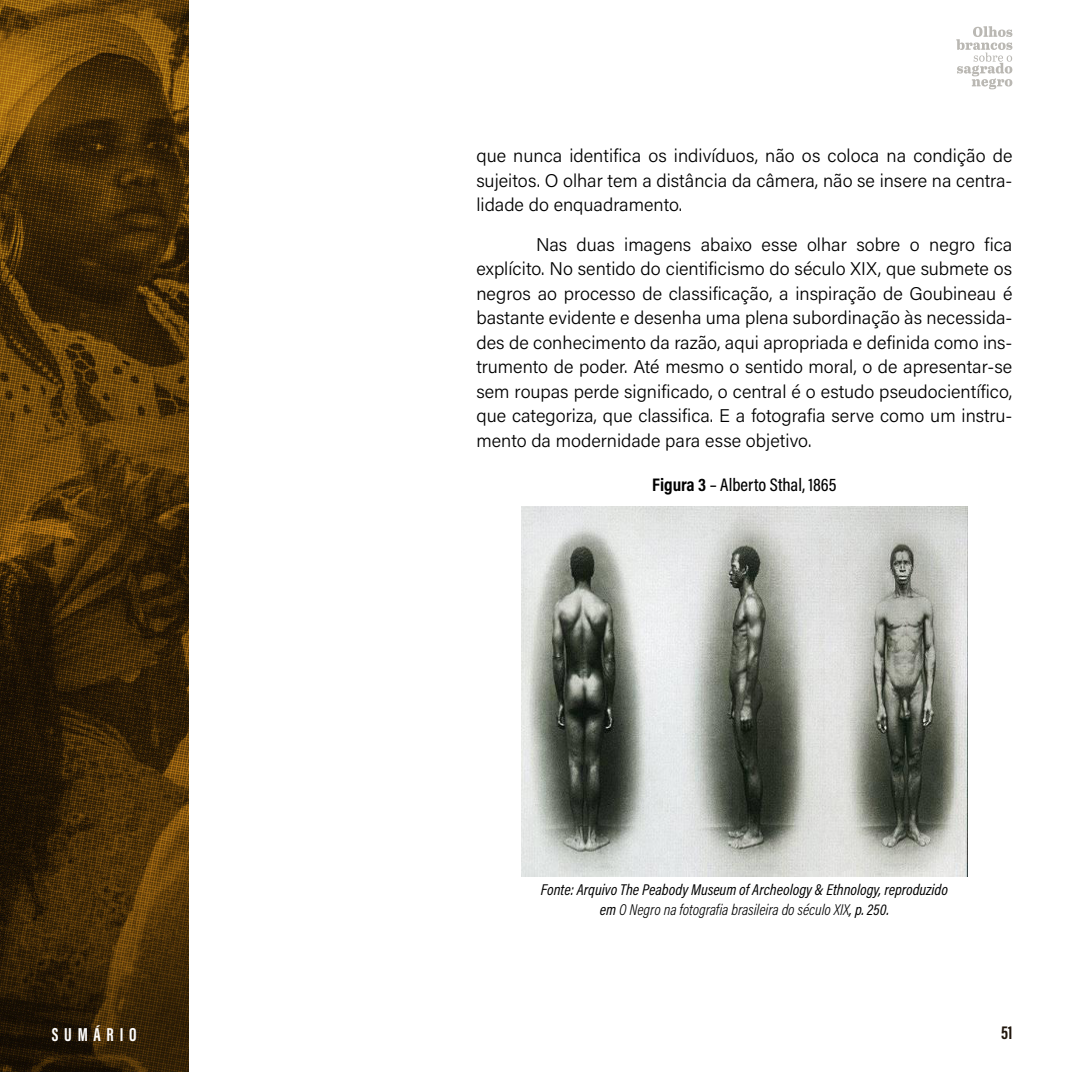
<style>
.page{position:relative;width:1072px;height:1072px;background:#fff}
.page>*{position:absolute;margin:0;border:0;box-sizing:border-box;transform-origin:0 0}
.t1{font:700 19.25px "Acumin Pro Extra Cond";letter-spacing:.3em;color:#fff}
.t2{font:700 19.25px "Acumin Pro Extra Cond";color:#1f150b}
.t3{font:300 18.38px/24.5px "Acumin Pro";color:#000;text-align:justify}
.t4{font:500 18.38px "Acumin Pro Cond";color:#000}
.t5{font:italic 15.75px/19.2px "Acumin Pro Cond";color:#000;text-align:center}
.s1{font-weight:700}
.s2{font-weight:300}
</style>
<div class="page">
<img style="left:0;top:0;width:189px;height:1071px">
<svg style="left:956px;top:26px;width:56px;height:63px"></svg>
<img style="left:521px;top:506px;width:446px;height:370px">
<p class="t3" style="left:476px;top:143px;width:537px">que nunca identifica os indivíduos, não os coloca na condição de sujeitos. O olhar tem a distância da câmera, não se insere na centra&shy;lidade do enquadramento.</p>
<p class="t3" style="left:476px;top:231px;width:537px;text-indent:60px">Nas duas imagens abaixo esse olhar sobre o negro fica explícito. No sentido do cientificismo do século XIX, que submete os negros ao processo de classificação, a inspiração de Goubineau é bastante evidente e desenha uma plena subordinação às necessida&shy;des de conhecimento da razão, aqui apropriada e definida como ins&shy;trumento de poder. Até mesmo o sentido moral, o de apresentar-se sem roupas perde significado, o central é o estudo pseudocientífico, que categoriza, que classifica. E a fotografia serve como um instru&shy;mento da modernidade para esse objetivo.</p>
<p class="t4" style="left:652px;top:473px;width:186px"><span class="s1">Figura 3</span> – Alberto Sthal, 1865</p>
<p class="t5" style="left:541px;top:880px;width:408px">Fonte: Arquivo The Peabody Museum of Archeology &amp; Ethnology, reproduzido em <span class="s2">O Negro na fotografia brasileira do século XIX</span>, p. 250.</p>
<p class="t1" style="left:52px;top:1022px;width:86px">SUMÁRIO</p>
<p class="t2" style="left:1001px;top:1020px;width:13px">51</p>
</div>
